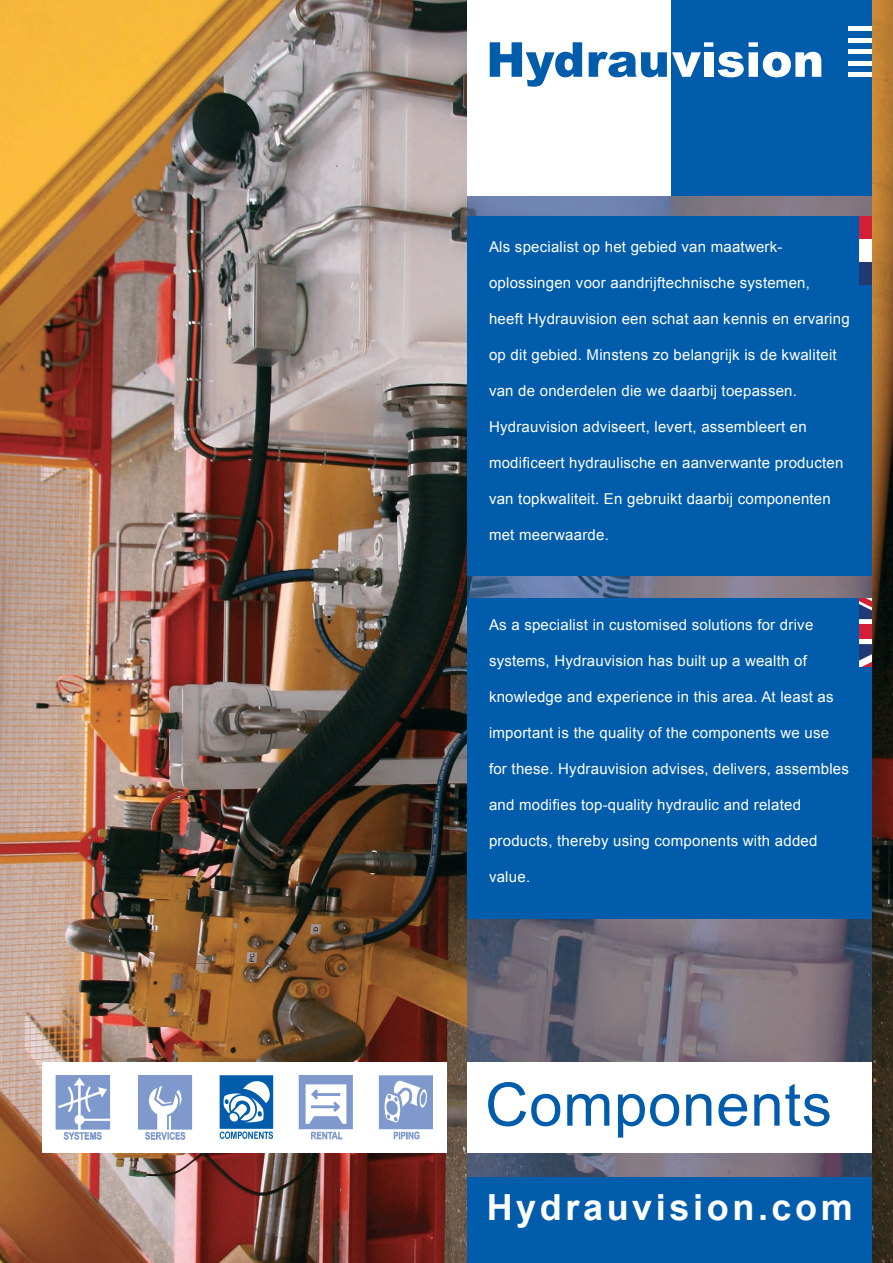
<style>
.page{position:relative;width:893px;height:1263px;background:#fff}
.page>*{position:absolute;margin:0;border:0;box-sizing:border-box;transform-origin:0 0}
.t1{font:60px "Arial";letter-spacing:.01em;color:#015dab}
.t2{font:700 36px "Arial";letter-spacing:.1em;color:#fff}
.t3{font:15px "Arial";letter-spacing:.015em;color:#fff}
</style>
<div class="page">
<img style="left:0;top:0;width:893px;height:1263px">
<img style="left:468px;top:196px;width:404px;height:981px">
<div style="left:468px;top:598px;width:404px;height:320px;background:#015dab"></div>
<div style="left:468px;top:1062px;width:404px;height:90px;background:#fff"></div>
<div style="left:468px;top:217px;width:404px;height:359px;background:#015dab"></div>
<div style="left:670px;top:0;width:202px;height:196px;background:#015dab"></div>
<div style="left:468px;top:0;width:202px;height:196px;background:#fff"></div>
<svg style="left:490px;top:42px;width:92px;height:45px"></svg>
<svg style="left:589px;top:42px;width:232px;height:35px"></svg>
<div style="left:848px;top:72px;width:24px;height:5px;background:#fff"></div>
<hr style="left:848px;top:61px;width:24px;height:4px;background:#fff">
<div style="left:848px;top:49px;width:24px;height:5px;background:#fff"></div>
<hr style="left:848px;top:38px;width:24px;height:4px;background:#fff">
<div style="left:848px;top:26px;width:24px;height:5px;background:#fff"></div>
<div style="left:42px;top:1062px;width:404px;height:90px;background:#fff"></div>
<svg style="left:220px;top:1075px;width:53px;height:64px"></svg>
<img style="left:55px;top:1075px;width:138px;height:65px">
<img style="left:298px;top:1075px;width:135px;height:65px">
<div style="left:468px;top:1177px;width:404px;height:86px;background:#015dab"></div>
<div style="left:859px;top:598px;width:13px;height:68px;background:#fff"></div>
<div style="left:859px;top:624px;width:13px;height:15px;background:#d21f37"></div>
<svg style="left:859px;top:598px;width:13px;height:21px"></svg>
<svg style="left:859px;top:644px;width:13px;height:22px"></svg>
<div style="left:859px;top:217px;width:13px;height:68px;background:#fff"></div>
<div style="left:859px;top:217px;width:13px;height:22px;background:#d21f37"></div>
<div style="left:859px;top:263px;width:13px;height:22px;background:#223a74"></div>
<p class="t3" style="left:489px;top:237px;width:295px">Als specialist op het gebied van maatwerk-</p>
<p class="t3" style="left:489px;top:273px;width:322px">oplossingen voor aandrijftech nische systemen,</p>
<p class="t3" style="left:489px;top:309px;width:362px">heeft Hydrauvision een schat aan kennis en ervaring</p>
<p class="t3" style="left:489px;top:345px;width:349px">op dit gebied. Minstens zo belangrijk is de kwaliteit</p>
<p class="t3" style="left:489px;top:381px;width:309px">van de onderdelen die we daarbij toepassen.</p>
<p class="t3" style="left:489px;top:417px;width:319px">Hydrauvision adviseert, levert, assem bleert en</p>
<p class="t3" style="left:489px;top:453px;width:356px">modificeert hydraulische en aan verwante producten</p>
<p class="t3" style="left:489px;top:489px;width:343px">van topkwaliteit. En gebruikt daarbij componenten</p>
<p class="t3" style="left:489px;top:525px;width:121px">met meerwaarde.</p>
<p class="t3" style="left:489px;top:615px;width:326px">As a specialist in customised solutions for drive</p>
<p class="t3" style="left:489px;top:651px;width:319px">systems, Hydrauvision has built up a wealth of</p>
<p class="t3" style="left:489px;top:687px;width:346px">knowledge and experience in this area. At least as</p>
<p class="t3" style="left:489px;top:723px;width:342px">important is the quality of the components we use</p>
<p class="t3" style="left:489px;top:759px;width:361px">for these. Hydrauvision advises, delivers, assembles</p>
<p class="t3" style="left:489px;top:795px;width:313px">and modifies top-quality hydraulic and related</p>
<p class="t3" style="left:489px;top:831px;width:330px">products, thereby using components with added</p>
<p class="t3" style="left:489px;top:867px;width:43px">value.</p>
<h1 class="t1" style="left:485px;top:1065px;width:348px">Components</h1>
<h2 class="t2" style="left:487px;top:1183px;width:368px">Hydrauvision.com</h2>
</div>
